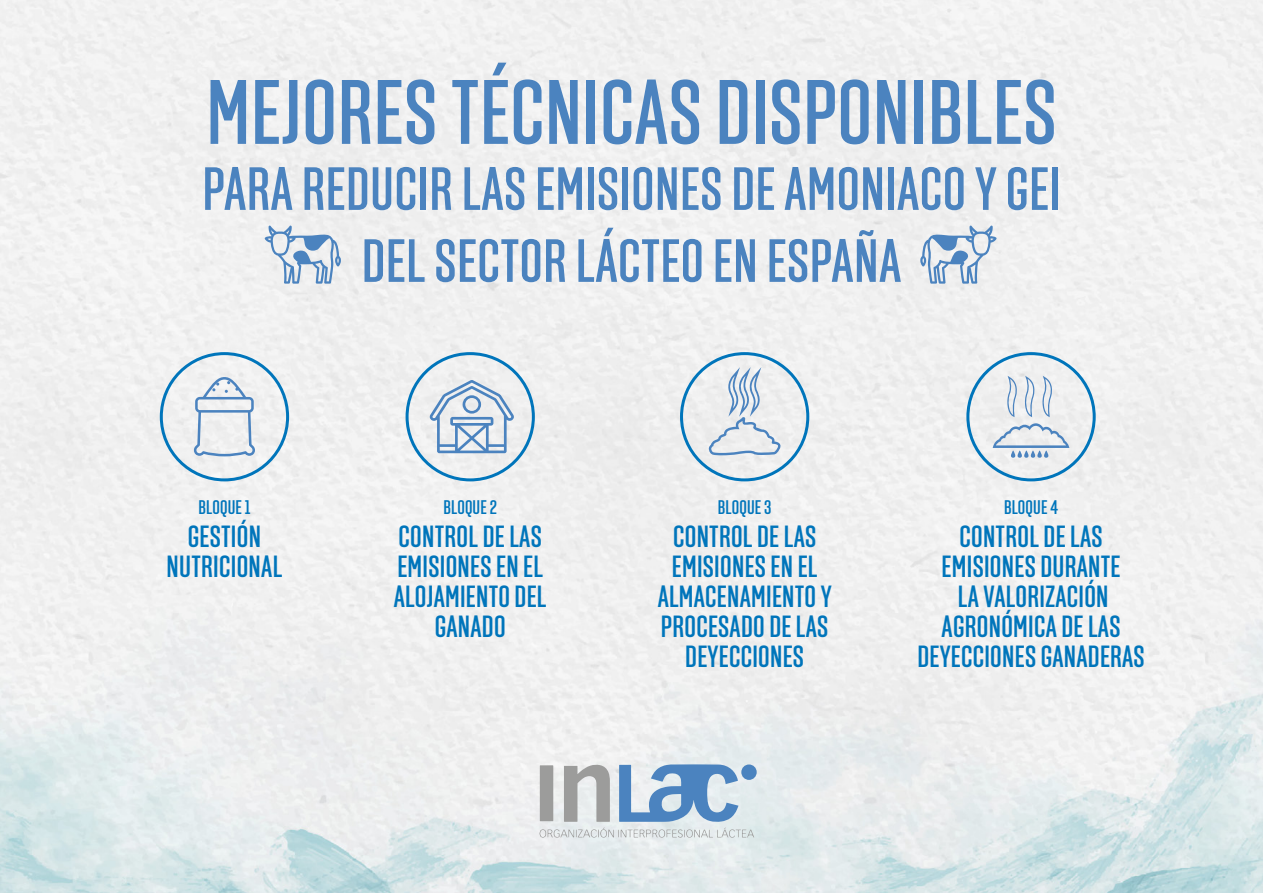
<style>
.page{position:relative;width:1263px;height:893px;background:#fff}
.page>*{position:absolute;margin:0;border:0;box-sizing:border-box;transform-origin:0 0}
.t1{font:500 91.2px "Solido Compressed";letter-spacing:.01em;color:#4b83bf}
.t2{font:500 60.9px/72px "Solido Compressed";letter-spacing:.01em;color:#4b83bf;text-align:center}
.t3{font:500 30.6px/30px "Solido Compressed";letter-spacing:.01em;color:#0075bb;text-align:center}
.t4{font:500 19.65px "Solido Compressed";letter-spacing:.01em;color:#0075bb}
</style>
<div class="page">
<img style="left:0;top:0;width:1263px;height:893px">
<svg style="left:741px;top:764px;width:16px;height:16px"></svg>
<svg style="left:539px;top:764px;width:215px;height:74px;background:#b2c3d3"></svg>
<div style="left:160px;top:352px;width:129px;height:129px;border:3px solid #0075bb;border-radius:50%"></div>
<div style="left:406px;top:352px;width:129px;height:129px;border:3px solid #0075bb;border-radius:50%"></div>
<div style="left:680px;top:352px;width:129px;height:129px;border:3px solid #0075bb;border-radius:50%"></div>
<div style="left:966px;top:352px;width:130px;height:129px;border:3px solid #0075bb;border-radius:50%"></div>
<svg style="left:193px;top:377px;width:63px;height:79px"></svg>
<svg style="left:708px;top:367px;width:73px;height:88px"></svg>
<svg style="left:1007px;top:376px;width:11px;height:41px"></svg>
<svg style="left:1024px;top:376px;width:12px;height:41px"></svg>
<svg style="left:1042px;top:376px;width:11px;height:41px"></svg>
<svg style="left:993px;top:423px;width:76px;height:35px"></svg>
<svg style="left:265px;top:225px;width:76px;height:59px"></svg>
<svg style="left:920px;top:225px;width:77px;height:59px"></svg>
<svg style="left:430px;top:380px;width:84px;height:73px"></svg>
<h1 class="t1" style="left:206px;top:61px;width:851px">MEJORES TÉCNICAS DISPONIBLES</h1>
<h2 class="t2" style="left:202px;top:156px;width:860px">PARA REDUCIR LAS EMISIONES DE AMONIACO Y GEI<br>DEL SECTOR LÁCTEO EN ESPAÑA</h2>
<p class="t4" style="left:198px;top:496px;width:54px">BLOQUE 1</p>
<p class="t3" style="left:167px;top:523px;width:117px">GESTIÓN<br>NUTRICIONAL</p>
<p class="t4" style="left:443px;top:496px;width:55px">BLOQUE 2</p>
<p class="t3" style="left:394px;top:523px;width:154px">CONTROL DE LAS<br>EMISIONES EN EL<br>ALOJAMIENTO DEL<br>GANADO</p>
<p class="t4" style="left:718px;top:496px;width:55px">BLOQUE 3</p>
<p class="t3" style="left:658px;top:523px;width:175px">CONTROL DE LAS<br>EMISIONES EN EL<br>ALMACENAMIENTO Y<br>PROCESADO DE LAS<br>DEYECCIONES</p>
<p class="t4" style="left:1004px;top:496px;width:56px">BLOQUE 4</p>
<p class="t3" style="left:917px;top:523px;width:229px">CONTROL DE LAS<br>EMISIONES DURANTE<br>LA VALORIZACIÓN<br>AGRONÓMICA DE LAS<br>DEYECCIONES GANADERAS</p>
</div>
